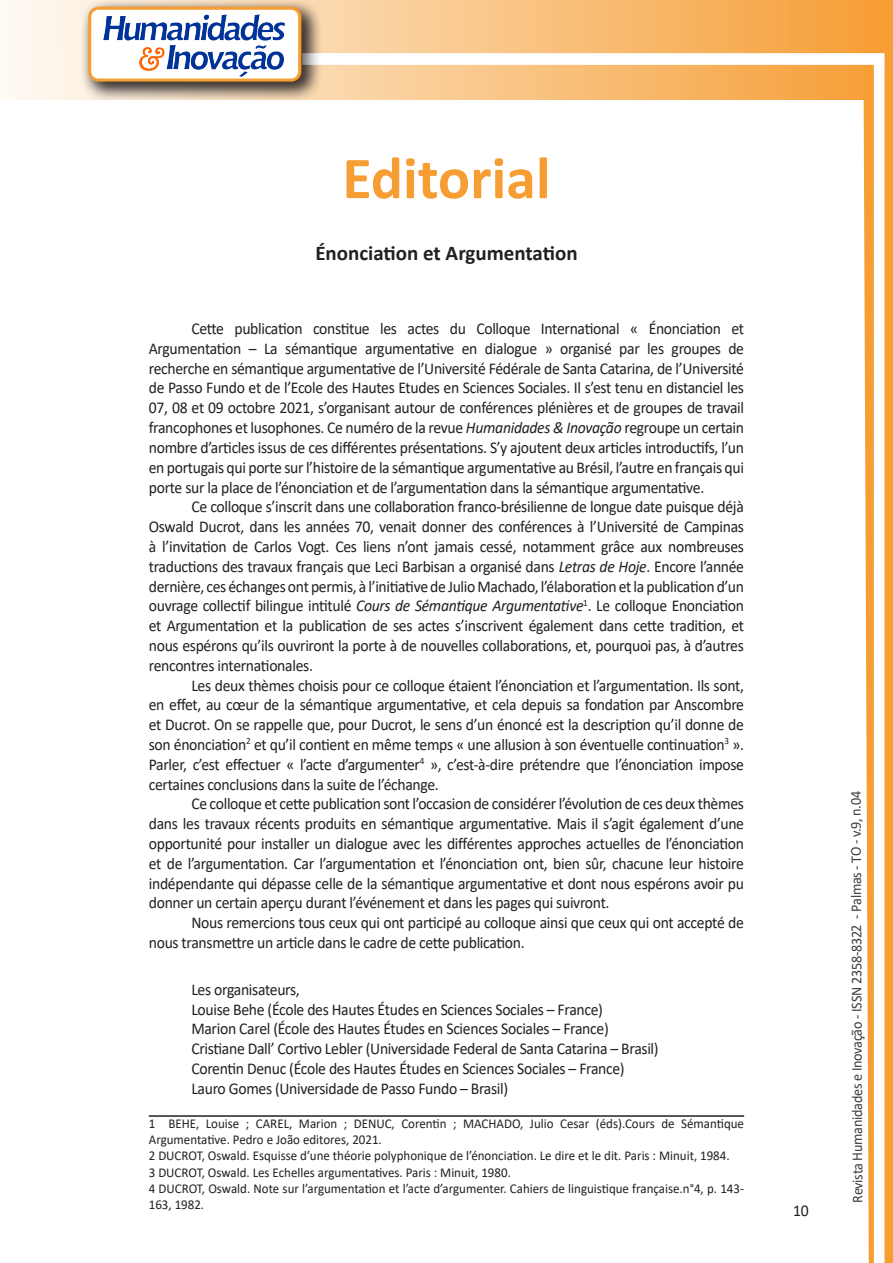
<style>
.page{position:relative;width:893px;height:1263px;background:#fff}
.page>*{position:absolute;margin:0;border:0;box-sizing:border-box;transform-origin:0 0}
.t1{font:700 60px "Calibri";color:#f69e34}
.Titulo_2{font:700 21px "Calibri";color:#231f20}
.texto{font:16.5px/19.8px "Calibri";letter-spacing:-.02em;color:#231f20;text-align:justify;scale:.95 1}
.t2{font:15px "Calibri";letter-spacing:-.025em;color:#3e3e3f;scale:.95 1}
.Rodapé{font:13.5px/16.2px "Calibri";color:#231f20;scale:.96 1}
.s1{font-style:italic}
</style>
<div class="page">
<svg style="left:5px;top:0;width:858px;height:100px;background:#f9c484"></svg>
<div style="left:302px;top:53px;width:582px;height:12px;background:#fff;border:2px solid #fff"></div>
<svg style="left:863px;top:0;width:30px;height:1263px"></svg>
<div style="left:80px;top:0;width:241px;height:102px;background:#231f20;opacity:.75"></div>
<div style="left:90px;top:8px;width:210px;height:72px;background:#fff;border-radius:9px"></div>
<img style="left:103px;top:14px;width:181px;height:62px">
<div style="left:88px;top:7px;width:213px;height:75px;border:3px solid #f69e34;border-radius:9px"></div>
<hr style="left:149px;top:1115px;width:595px;height:2px;background:#231f20">
<p class="t1" style="left:342px;top:136px;width:210px">Editorial</p>
<p class="Titulo_2" style="left:315px;top:238px;width:264px">Énonciation et Argumentation</p>
<p class="texto" style="left:149px;top:318px;width:628px;text-indent:43px">Cette publication constitue les actes du Colloque International « Énonciation et Argumentation – La sémantique argumentative en dialogue » organisé par les groupes de recherche en sémantique argumentative de l’Université Fédérale de Santa Catarina, de l’Université de Passo Fundo et de l’Ecole des Hautes Etudes en Sciences Sociales. Il s’est tenu en distanciel les 07, 08 et 09 octobre 2021, s’organisant autour de conférences plénières et de groupes de travail francophones et lusophones. Ce numéro de la revue <span class="s1">Humanidades &amp; Inovação</span> regroupe un certain nombre d’articles issus de ces différentes présentations. S’y ajoutent deux articles introductifs, l’un en portugais qui porte sur l’histoire de la sémantique argumentative au Brésil, l’autre en français qui porte sur la place de l’énonciation et de l’argumentation dans la sémantique argumentative.</p>
<p class="texto" style="left:149px;top:496px;width:628px;text-indent:43px">Ce colloque s’inscrit dans une collaboration franco-brésilienne de longue date puisque déjà Oswald Ducrot, dans les années 70, venait donner des conférences à l’Université de Campinas à l’invitation de Carlos Vogt. Ces liens n’ont jamais cessé, notamment grâce aux nombreuses traductions des travaux français que Leci Barbisan a organisé dans <span class="s1">Letras de Hoje</span>. Encore l’année dernière, ces échanges ont permis, à l’initiative de Julio Machado, l’élaboration et la publication d’un ouvrage collectif bilingue intitulé <span class="s1">Cours de Sémantique Argumentative</span><sup>1</sup>. Le colloque Enonciation et Argumentation et la publication de ses actes s’inscrivent également dans cette tradition, et nous espérons qu’ils ouvriront la porte à de nouvelles collaborations, et, pourquoi pas, à d’autres rencontres internationales.</p>
<p class="texto" style="left:149px;top:675px;width:628px;text-indent:43px">Les deux thèmes choisis pour ce colloque étaient l’énonciation et l’argumentation. Ils sont, en effet, au cœur de la sémantique argumentative, et cela depuis sa fondation par Anscombre et Ducrot. On se rappelle que, pour Ducrot, le sens d’un énoncé est la description qu’il donne de son énonciation<sup>2</sup> et qu’il contient en même temps « une allusion à son éventuelle continuation<sup>3</sup> ».<br>Parler, c’est effectuer « l’acte d’argumenter<sup>4</sup> », c’est-à-dire prétendre que l’énonciation impose certaines conclusions dans la suite de l’échange.</p>
<p class="texto" style="left:149px;top:793px;width:628px;text-indent:43px">Ce colloque et cette publication sont l’occasion de considérer l’évolution de ces deux thèmes dans les travaux récents produits en sémantique argumentative. Mais il s’agit également d’une opportunité pour installer un dialogue avec les différentes approches actuelles de l’énonciation et de l’argumentation. Car l’argumentation et l’énonciation ont, bien sûr, chacune leur histoire indépendante qui dépasse celle de la sémantique argumentative et dont nous espérons avoir pu donner un certain aperçu durant l’événement et dans les pages qui suivront.</p>
<p class="texto" style="left:149px;top:912px;width:628px;text-indent:43px">Nous remercions tous ceux qui ont participé au colloque ainsi que ceux qui ont accepté de nous transmettre un article dans le cadre de cette publication.</p>
<p class="texto" style="left:191px;top:979px;width:116px">Les organisateurs,</p>
<p class="texto" style="left:191px;top:999px;width:435px">Louise Behe (École des Hautes Études en Sciences Sociales – France)</p>
<p class="texto" style="left:191px;top:1018px;width:441px">Marion Carel (École des Hautes Études en Sciences Sociales – France)</p>
<p class="texto" style="left:191px;top:1038px;width:493px">Cristiane Dall’ Cortivo Lebler (Universidade Federal de Santa Catarina – Brasil)</p>
<p class="texto" style="left:191px;top:1058px;width:458px">Corentin Denuc (École des Hautes Études en Sciences Sociales – France)</p>
<p class="texto" style="left:191px;top:1078px;width:335px">Lauro Gomes (Universidade de Passo Fundo – Brasil)</p>
<p class="Rodapé" style="left:149px;top:1115px;width:622px">1 BEHE, Louise ; CAREL, Marion ; DENUC, Corentin ; MACHADO, Julio Cesar (éds).Cours de Sémantique<br>Argumentative. Pedro e João editores, 2021.</p>
<p class="Rodapé" style="left:149px;top:1147px;width:607px">2 DUCROT, Oswald. Esquisse d’une théorie polyphonique de l’énonciation. Le dire et le dit. Paris : Minuit, 1984.</p>
<p class="Rodapé" style="left:149px;top:1164px;width:379px">3 DUCROT, Oswald. Les Echelles argumentatives. Paris : Minuit, 1980.</p>
<p class="Rodapé" style="left:149px;top:1180px;width:621px">4 DUCROT, Oswald. Note sur l’argumentation et l’acte d’argumenter. Cahiers de linguistique française.n°4, p. 143-<br>163, 1982.</p>
<p class="texto" style="left:793px;top:1200px;width:18px">10</p>
<p class="t2" style="left:846px;top:1203px;width:435px;rotate:-90deg">Revista Humanidades e Inovação - ISSN 2358-8322 - Palmas - TO - v.9, n.04</p>
</div>
